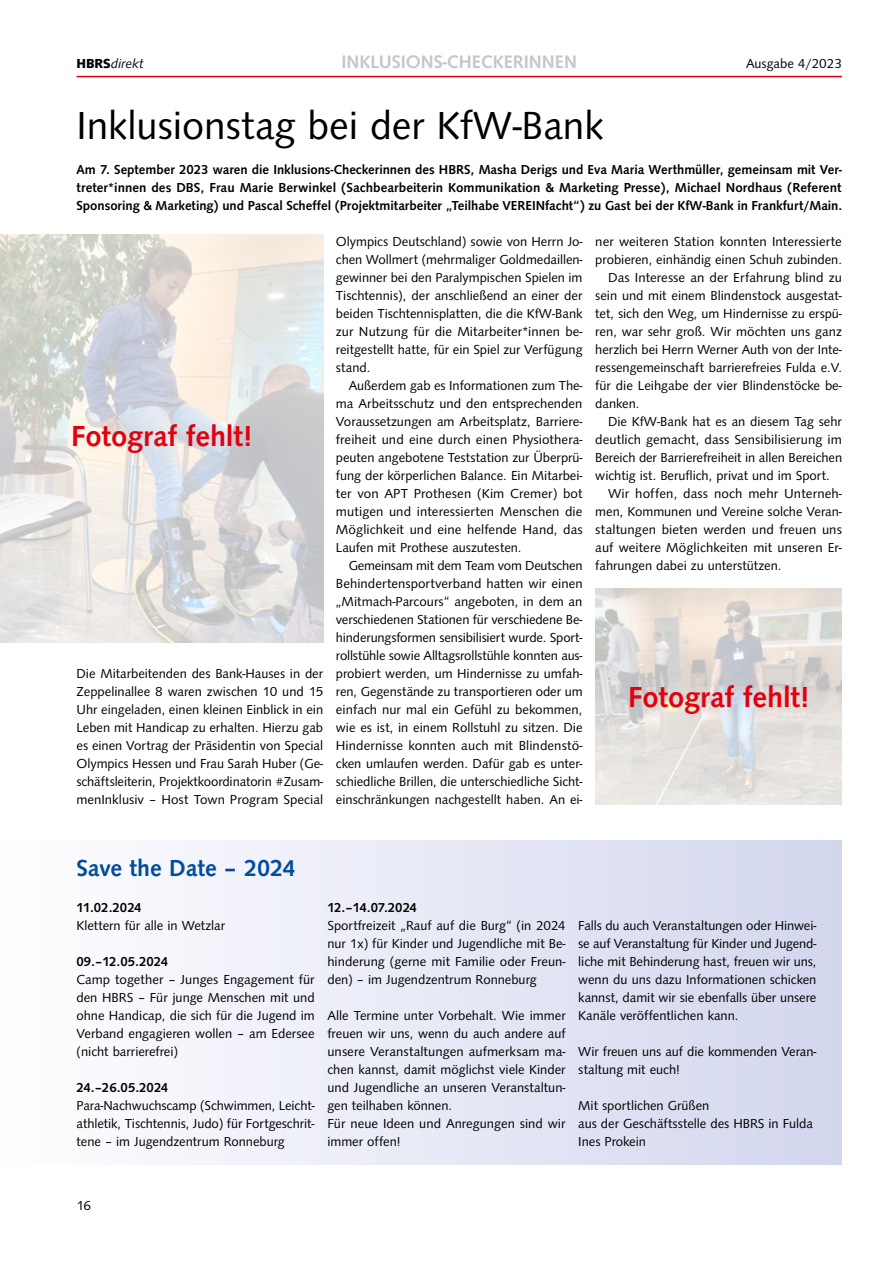
<style>
.page{position:relative;width:893px;height:1263px;background:#fff}
.page>*{position:absolute;margin:0;border:0;box-sizing:border-box;transform-origin:0 0}
.t1{font:40.5px "Syntax";color:#000}
.t2{font:700 30px "Syntax";color:#e3000f}
.t3{font:700 24px "Syntax";color:#004b9c}
.t4{font:700 18.75px "Syntax";color:#c5c6c6}
.t5{font:13.5px/18px "Syntax";color:#000;text-align:justify}
.t6{font:700 13.5px/18px "Syntax";color:#000;text-align:justify}
.t7{font:700 13.5px "Syntax";letter-spacing:-.025em;color:#000}
.t8{font:italic 13.5px "Syntax";color:#000}
.s1{font-family:"Syntax H";font-weight:800;font-style:normal}
</style>
<div class="page">
<div style="left:0;top:840px;width:842px;height:324px;background:linear-gradient(to right,#fefeff,#d3d6ee)"></div>
<hr style="left:77px;top:76px;width:765px;height:1px;background:#e3000f">
<img style="left:0;top:234px;width:323px;height:408px">
<img style="left:595px;top:588px;width:247px;height:216px">
<h3 class="t4" style="left:341px;top:51px;width:237px">INKLUSIONS-CHECKERINNEN</h3>
<p class="t8" style="left:77px;top:56px;width:69px"><span class="s1">HBRS</span>direkt</p>
<p class="t5" style="left:746px;top:55px;width:97px">Ausgabe 4/2023</p>
<h1 class="t1" style="left:77px;top:102px;width:528px">Inklusionstag bei der KfW-Bank</h1>
<p class="t6" style="left:77px;top:161px;width:767px">Am 7. September 2023 waren die Inklusions-Checkerinnen des HBRS, Masha Derigs und Eva Maria Werthmüller, gemeinsam mit Ver&shy;treter*innen des DBS, Frau Marie Berwinkel (Sachbearbeiterin Kommunikation &amp; Marketing Presse), Michael Nordhaus (Referent Sponsoring &amp; Marketing) und Pascal Scheffel (Projektmitarbeiter „Teilhabe VEREINfacht“) zu Gast bei der KfW-Bank in Frankfurt/Main.</p>
<h2 class="t2" style="left:71px;top:419px;width:183px">Fotograf fehlt!</h2>
<p class="t5" style="left:77px;top:665px;width:248px">Die Mitarbeitenden des Bank-Hauses in der Zeppelinallee 8 waren zwischen 10 und 15<br>Uhr eingeladen, einen kleinen Einblick in ein Leben mit Handicap zu erhalten. Hierzu gab es einen Vortrag der Präsidentin von Special Olympics Hessen und Frau Sarah Huber (Ge&shy;schäftsleiterin, Projektkoordinatorin #Zusam&shy;menInklusiv – Host Town Program Special</p>
<p class="t5" style="left:336px;top:233px;width:248px">Olympics Deutschland) sowie von Herrn Jo&shy;chen Wollmert (mehrmaliger Goldmedaillen&shy;gewinner bei den Paralympischen Spielen im Tischtennis), der anschließend an einer der beiden Tischtennisplatten, die die KfW-Bank zur Nutzung für die Mitarbeiter*innen be&shy;reitgestellt hatte, für ein Spiel zur Verfügung stand.</p>
<p class="t5" style="left:336px;top:377px;width:248px;text-indent:13px">Außerdem gab es Informationen zum The&shy;ma Arbeitsschutz und den entsprechenden Voraussetzungen am Arbeitsplatz, Barriere&shy;freiheit und eine durch einen Physiothera&shy;peuten angebotene Teststation zur Überprü&shy;fung der körperlichen Balance. Ein Mitarbei&shy;ter von APT Prothesen (Kim Cremer) bot mutigen und interessierten Menschen die Möglichkeit und eine helfende Hand, das Laufen mit Prothese auszutesten.</p>
<p class="t5" style="left:336px;top:557px;width:248px;text-indent:13px">Gemeinsam mit dem Team vom Deutschen Behindertensportverband hatten wir einen „Mitmach-Parcours“ angeboten, in dem an verschiedenen Stationen für verschiedene Be&shy;hinderungsformen sensibilisiert wurde. Sport&shy;rollstühle sowie Alltagsrollstühle konnten aus&shy;probiert werden, um Hindernisse zu umfah&shy;ren, Gegenstände zu transportieren oder um einfach nur mal ein Gefühl zu bekommen, wie es ist, in einem Rollstuhl zu sitzen. Die Hindernisse konnten auch mit Blindenstö&shy;cken umlaufen werden. Dafür gab es unter&shy;schiedliche Brillen, die unterschiedliche Sicht&shy;einschränkungen nachgestellt haben. An ei-</p>
<p class="t5" style="left:595px;top:233px;width:248px">ner weiteren Station konnten Interessierte</p>
<p class="t5" style="left:595px;top:251px;width:248px">probieren, einhändig einen Schuh zubinden.</p>
<p class="t5" style="left:608px;top:269px;width:235px">Das Interesse an der Erfahrung blind zu</p>
<p class="t5" style="left:595px;top:287px;width:248px">sein und mit einem Blindenstock ausgestat-</p>
<p class="t5" style="left:595px;top:305px;width:248px">tet, sich den Weg, um Hindernisse zu erspü-</p>
<p class="t5" style="left:595px;top:323px;width:248px">ren, war sehr groß. Wir möchten uns ganz</p>
<p class="t5" style="left:595px;top:341px;width:248px">herzlich bei Herrn Werner Auth von der Inte-</p>
<p class="t5" style="left:595px;top:359px;width:248px">ressengemeinschaft barrierefreies Fulda e.V.</p>
<p class="t5" style="left:595px;top:377px;width:248px">für die Leihgabe der vier Blindenstöcke be-</p>
<p class="t5" style="left:595px;top:395px;width:46px">danken.</p>
<p class="t5" style="left:608px;top:413px;width:235px">Die KfW-Bank hat es an diesem Tag sehr</p>
<p class="t5" style="left:595px;top:431px;width:248px">deutlich gemacht, dass Sensibilisierung im</p>
<p class="t5" style="left:595px;top:449px;width:248px">Bereich der Barrierefreiheit in allen Bereichen</p>
<p class="t5" style="left:595px;top:467px;width:236px">wichtig ist. Beruflich, privat und im Sport.</p>
<p class="t5" style="left:608px;top:485px;width:235px">Wir hoffen, dass noch mehr Unterneh-</p>
<p class="t5" style="left:595px;top:503px;width:248px">men, Kommunen und Vereine solche Veran-</p>
<p class="t5" style="left:595px;top:521px;width:248px">staltungen bieten werden und freuen uns</p>
<p class="t5" style="left:595px;top:539px;width:248px">auf weitere Möglichkeiten mit unseren Er-</p>
<p class="t5" style="left:595px;top:557px;width:188px">fahrungen dabei zu unterstützen.</p>
<h2 class="t2" style="left:628px;top:680px;width:183px">Fotograf fehlt!</h2>
<h3 class="t3" style="left:77px;top:854px;width:221px">Save the Date – 2024</h3>
<p class="t6" style="left:77px;top:899px;width:67px">11.02.2024</p>
<p class="t5" style="left:77px;top:917px;width:150px">Klettern für alle in Wetzlar</p>
<p class="t6" style="left:77px;top:953px;width:93px">09.–12.05.2024</p>
<p class="t5" style="left:77px;top:971px;width:240px">Camp together – Junges Engagement für den HBRS – Für junge Menschen mit und ohne Handicap, die sich für die Jugend im Verband engagieren wollen – am Edersee (nicht barrierefrei)</p>
<p class="t6" style="left:77px;top:1079px;width:93px">24.–26.05.2024</p>
<p class="t5" style="left:77px;top:1097px;width:240px">Para-Nachwuchscamp (Schwimmen, Leicht&shy;athletik, Tischtennis, Judo) für Fortgeschrit&shy;tene – im Jugendzentrum Ronneburg</p>
<p class="t7" style="left:327px;top:900px;width:91px">12.–14.07.2024</p>
<p class="t5" style="left:327px;top:917px;width:240px">Sportfreizeit „Rauf auf die Burg“ (in 2024 nur 1x) für Kinder und Jugendliche mit Be&shy;hinderung (gerne mit Familie oder Freun&shy;den) – im Jugendzentrum Ronneburg</p>
<p class="t5" style="left:327px;top:1007px;width:240px;text-align:left">Alle Termine unter Vorbehalt. Wie immer freuen wir uns, wenn du auch andere auf unsere Veranstaltungen aufmerksam ma&shy;chen kannst, damit möglichst viele Kinder und Jugendliche an unseren Veranstaltun&shy;gen teilhaben können.<br>Für neue Ideen und Anregungen sind wir immer offen!</p>
<p class="t5" style="left:578px;top:917px;width:240px">Falls du auch Veranstaltungen oder Hinwei&shy;se auf Veranstaltung für Kinder und Jugend&shy;liche mit Behinderung hast, freuen wir uns, wenn du uns dazu Informationen schicken kannst, damit wir sie ebenfalls über unsere Kanäle veröffentlichen kann.</p>
<p class="t5" style="left:578px;top:1043px;width:240px">Wir freuen uns auf die kommenden Veran&shy;staltung mit euch!</p>
<p class="t5" style="left:578px;top:1097px;width:236px;text-align:left">Mit sportlichen Grüßen<br>aus der Geschäftsstelle des HBRS in Fulda<br>Ines Prokein</p>
<p class="t5" style="left:77px;top:1197px;width:16px">16</p>
</div>
